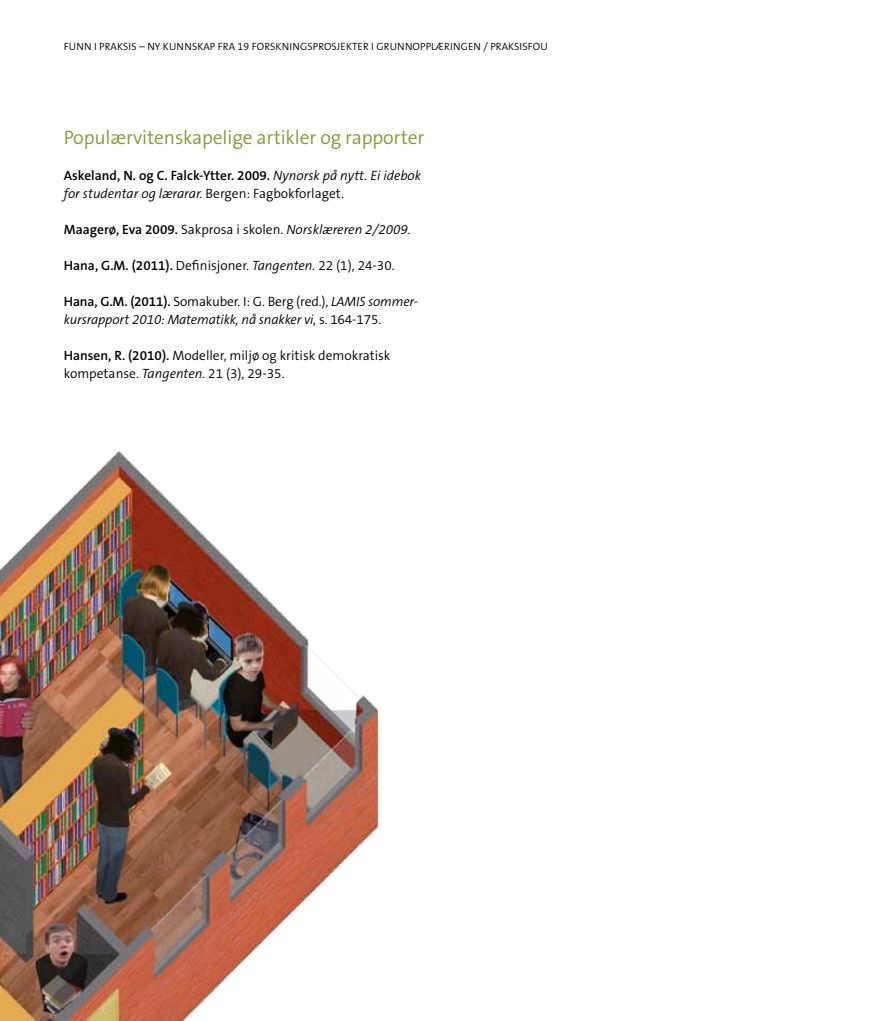
<style>
.page{position:relative;width:893px;height:1021px;background:#fff}
.page>*{position:absolute;margin:0;border:0;box-sizing:border-box;transform-origin:0 0}
.t1{font:300 19.5px "The Sans B4";letter-spacing:-.005em;color:#849a2f}
.t2{font:italic 300 13.5px/18px "The Sans B4";letter-spacing:-.01em;color:#000}
.t3{font:300 13.5px/18px "The Sans B4";color:#000}
.t4{font:600 13.5px "The Sans B6";color:#000}
.t5{font:300 10.5px "The Sans B4";letter-spacing:.01em;color:#000}
.s1{font-family:"The Sans B4";font-weight:300;font-style:italic}
.s2{font-style:normal}
.s3{font-family:"The Sans B6";font-weight:600;font-style:normal}
.s4{font-family:"The Sans B6";font-weight:600}
.s5{font-style:italic}
</style>
<div class="page">
<img style="left:0;top:451px;width:379px;height:569px">
<p class="t5" style="left:64px;top:41px;width:485px">Funn i praksis – Ny kunnskap fra 19 forskningsprosjekter i grunnopplæringen / praksisfou</p>
<h1 class="t1" style="left:64px;top:127px;width:362px">Populærvitenskapelige artikler og rapporter</h1>
<p class="t4" style="left:64px;top:168px;width:359px">Askeland, N . og C. Falck-Ytter. 2009. <span class="s1">Nynorsk på nytt. Ei idebok</span></p>
<p class="t2" style="left:64px;top:185px;width:282px">for studentar og lærarar. <span class="s2">Bergen: Fagbokforlaget.</span></p>
<p class="t2" style="left:64px;top:221px;width:349px"><span class="s3">Maagerø, Eva 2009.</span> <span class="s2">Sakprosa i skolen.</span> Norsklæreren 2/2009.</p>
<p class="t3" style="left:64px;top:257px;width:332px"><span class="s4">Hana, G.M. (2011).</span> Definisjoner. <span class="s5">Tangenten.</span> 22 (1), 24-30.</p>
<p class="t2" style="left:64px;top:293px;width:356px"><span class="s3">Hana, G.M. (2011).</span> <span class="s2">Somakuber. I : G. Berg (red.),</span> LAMIS sommer&shy;kursrapport 2010: Matematikk, nå snakker vi, <span class="s2">s. 164-175.</span></p>
<p class="t3" style="left:64px;top:347px;width:328px"><span class="s4">Hansen, R. (2010).</span> Modeller, miljø og kritisk demokratisk kompetanse. <span class="s5">Tangenten.</span> 21 (3), 29-35.</p>
</div>
